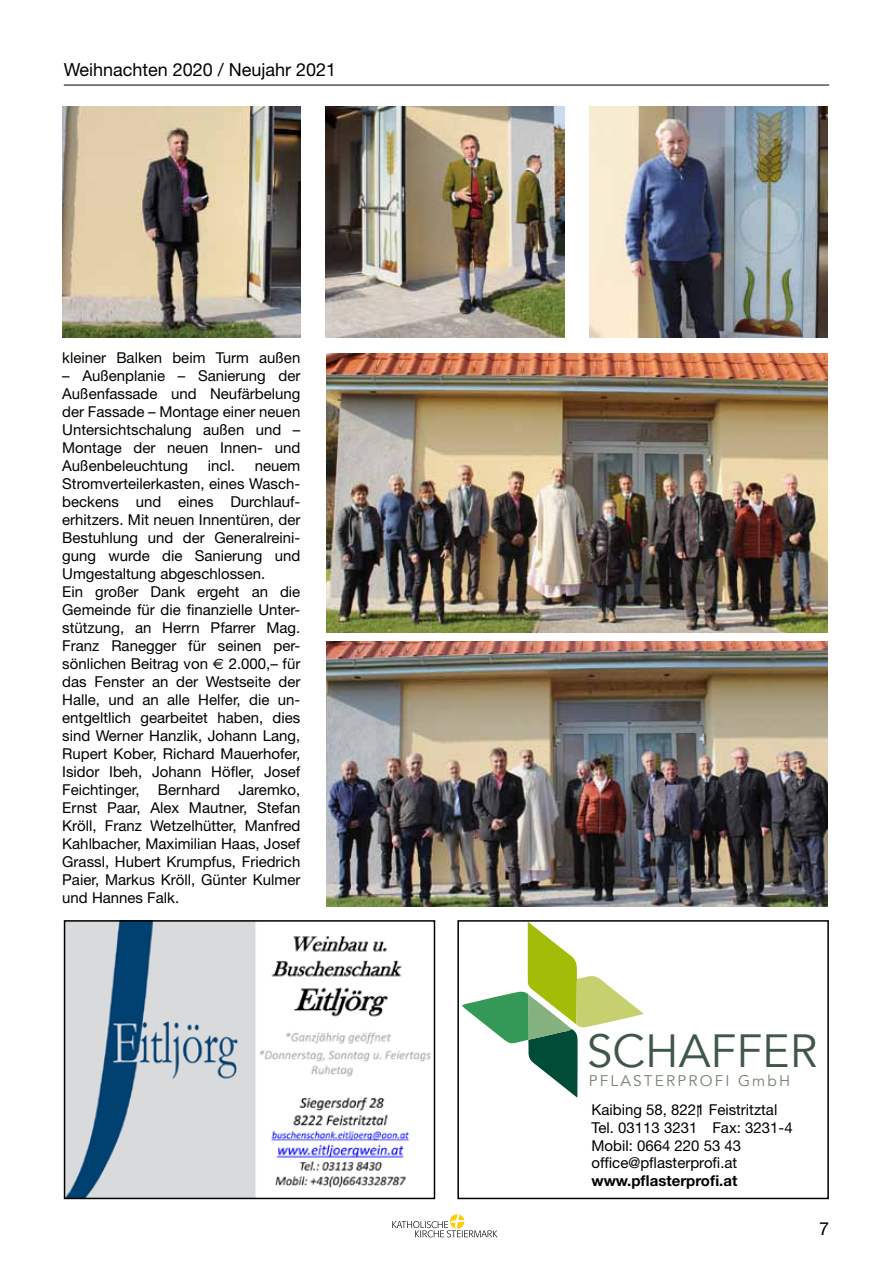
<style>
.page{position:relative;width:893px;height:1263px;background:#fff}
.page>*{position:absolute;margin:0;border:0;box-sizing:border-box;transform-origin:0 0}
.t1{font:46.5px "Avenir";color:#3f5748}
.t2{font:18px "Helvetica Neue";color:#000}
.t3{font:15.45px "Avenir";letter-spacing:.14em;color:#74836a}
.t4{font:15px/18px "Helvetica Neue";color:#000}
.t5{font:700 15px "Helvetica Neue";color:#000}
.s1{font-family:"Euro Sans"}
</style>
<div class="page">
<hr style="left:64px;top:85px;width:765px;height:1px;background:#000">
<svg style="left:392px;top:1214px;width:105px;height:23px"></svg>
<img style="left:326px;top:642px;width:502px;height:264px">
<img style="left:590px;top:106px;width:238px;height:231px">
<img style="left:326px;top:353px;width:502px;height:279px">
<img style="left:326px;top:106px;width:238px;height:231px">
<img style="left:62px;top:106px;width:238px;height:231px">
<svg style="left:462px;top:923px;width:182px;height:174px"></svg>
<div style="left:457px;top:920px;width:372px;height:279px;border:2px solid #000"></div>
<svg style="left:697px;top:1105px;width:1px;height:12px"></svg>
<img style="left:67px;top:923px;width:364px;height:273px">
<div style="left:64px;top:920px;width:371px;height:279px;border:2px solid #000"></div>
<p class="t2" style="left:64px;top:59px;width:274px">Weihnachten 2020 / Neujahr 2021</p>
<p class="t4" style="left:62px;top:348px;width:240px">kleiner Balken beim Turm außen</p>
<p class="t4" style="left:62px;top:366px;width:240px;text-align:justify">– Außenplanie – Sanierung der Außenfassade und Neufärbelung der Fassade – Montage einer neuen Untersichtschalung außen und – Montage der neuen Innen- und Außenbeleuchtung</p>
<p class="t4" style="left:208px;top:456px;width:29px">incl.</p>
<p class="t4" style="left:62px;top:456px;width:240px;text-indent:193px">neuem<br>Stromverteilerkasten, eines Wasch&shy;beckens und eines Durchlauf&shy;erhitzers. Mit neuen Innentüren, der<br>Bestuhlung und der Generalreini&shy;gung wurde die Sanierung und<br>Umgestaltung abgeschlossen.<br>Ein großer Dank ergeht an die<br>Gemeinde für die finanzielle Unter&shy;stützung, an Herrn Pfarrer Mag.<br>Franz Ranegger für seinen per&shy;sönlichen Beitrag von <span class="s1">E</span> 2.000,– für das Fenster an der Westseite der<br>Halle, und an alle Helfer, die un&shy;entgeltlich gearbeitet haben, dies sind Werner Hanzlik, Johann Lang,<br>Rupert Kober, Richard Mauerhofer,<br>Isidor Ibeh, Johann Höfler, Josef<br>Feichtinger, Bernhard Jaremko,<br>Ernst Paar, Alex Mautner, Stefan<br>Kröll, Franz Wetzelhütter, Manfred<br>Kahlbacher, Maximilian Haas, Josef<br>Grassl, Hubert Krumpfus, Friedrich<br>Paier, Markus Kröll, Günter Kulmer und Hannes Falk.</p>
<h1 class="t1" style="left:587px;top:1023px;width:232px">SCHAFFER</h1>
<p class="t3" style="left:589px;top:1071px;width:203px">PFLASTERPROFI GmbH</p>
<p class="t4" style="left:591px;top:1101px;width:203px">Kaibing 58, 8221 Feistritztal<br>Tel. 03113 3231 Fax: 3231-4<br>Mobil: 0664 220 53 43 office@pflasterprofi.at</p>
<p class="t5" style="left:591px;top:1171px;width:147px">www.pflasterprofi.at</p>
<p class="t2" style="left:819px;top:1217px;width:12px">7</p>
</div>
